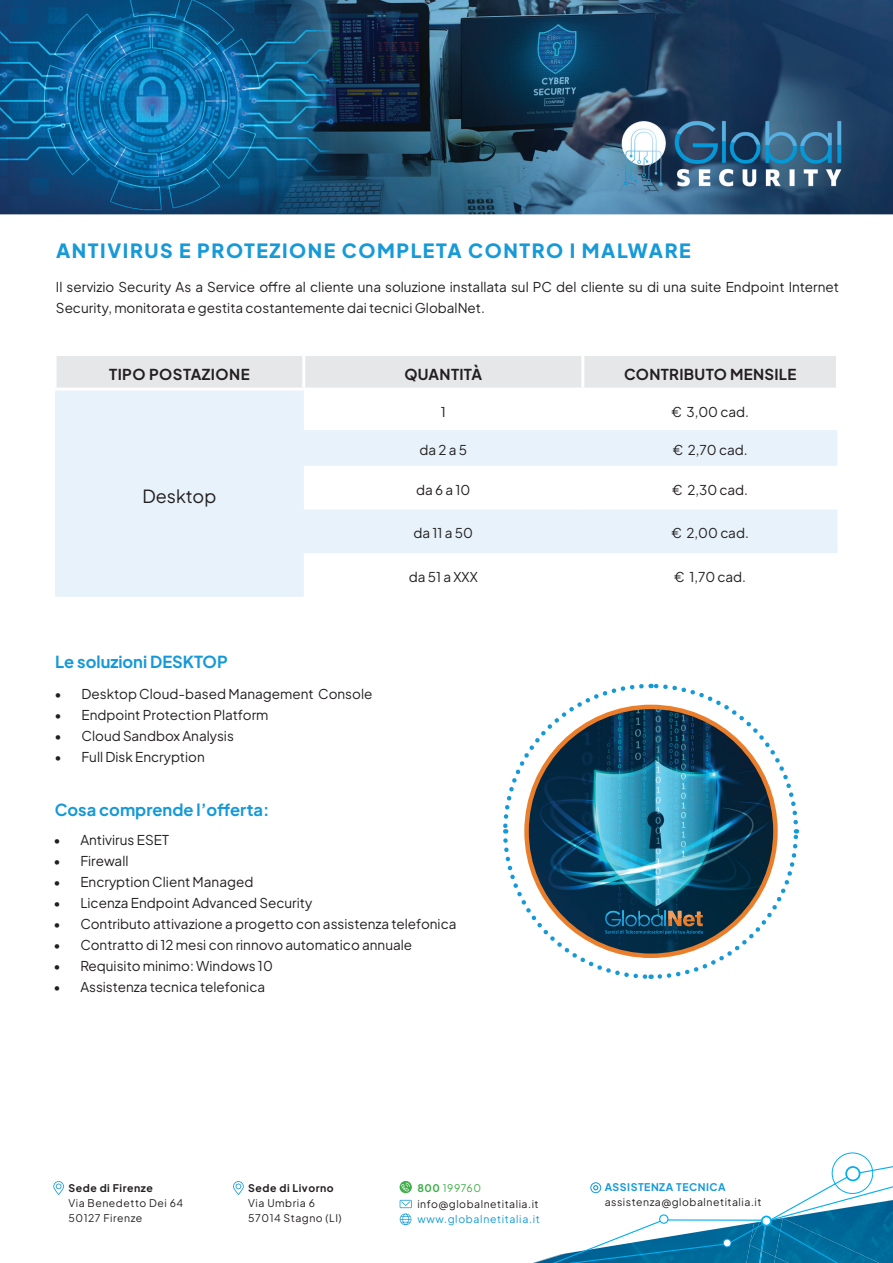
<style>
.page{position:relative;width:893px;height:1263px;background:#fff}
.page>*{position:absolute;margin:0;border:0;box-sizing:border-box;transform-origin:0 0}
.t1{font:800 19.5px "Plus Jakarta Sans";letter-spacing:.08em;color:#179ad7}
.t2{font:18px "Plus Jakarta Sans";color:#231f20}
.t3{font:700 16.5px "Plus Jakarta Sans";color:#1599d7}
.t4{font:700 15px "Plus Jakarta Sans";letter-spacing:.02em;color:#231f20}
.t5{font:13.5px/21px "Plus Jakarta Sans";color:#231f20}
.t6{font:10.5px/15px "Plus Jakarta Sans";letter-spacing:.05em;color:#231f20}
.t7{font:700 10.5px "Plus Jakarta Sans";letter-spacing:.05em;color:#231f20}
.t8{font:10.5px "Plus Jakarta Sans";letter-spacing:.065em;color:#1599d7}
.t9{font:700 10.5px "Plus Jakarta Sans";letter-spacing:.05em;color:#1599d7}
.t10{font:10.5px "Plus Jakarta Sans";letter-spacing:.05em;color:#40ae49}
.s1{font-weight:700}
</style>
<div class="page">
<svg style="left:533px;top:1154px;width:360px;height:109px"></svg>
<div style="left:846px;top:1167px;width:14px;height:13px;background:#fff;border-radius:50%"></div>
<div style="left:845px;top:1166px;width:15px;height:15px;border:2px solid #00aeef;border-radius:50%"></div>
<div style="left:762px;top:1216px;width:9px;height:9px;background:#fff;border-radius:50%"></div>
<div style="left:761px;top:1215px;width:11px;height:11px;border:2px solid #00aeef;border-radius:50%"></div>
<div style="left:832px;top:1152px;width:41px;height:42px;border:1px solid #00aeef;border-radius:50%"></div>
<div style="left:723px;top:1239px;width:8px;height:8px;background:#fff;border-radius:50%"></div>
<div style="left:723px;top:1239px;width:8px;height:8px;border:1px solid #1599d7;border-radius:50%"></div>
<div style="left:660px;top:1215px;width:8px;height:8px;background:#fff;border-radius:50%"></div>
<div style="left:659px;top:1214px;width:9px;height:10px;border:1px solid #00aeef;border-radius:50%"></div>
<div style="left:57px;top:356px;width:779px;height:32px;background:#e6e7e9"></div>
<svg style="left:55px;top:391px;width:782px;height:206px;fill:#e8f2fa"></svg>
<hr style="left:581px;top:391px;width:3px;height:39px;background:#fff">
<hr style="left:836px;top:391px;width:3px;height:39px;background:#fff">
<hr style="left:581px;top:466px;width:3px;height:43px;background:#fff">
<hr style="left:836px;top:466px;width:3px;height:43px;background:#fff">
<hr style="left:581px;top:553px;width:3px;height:44px;background:#fff">
<hr style="left:836px;top:553px;width:3px;height:44px;background:#fff">
<hr style="left:581px;top:356px;width:3px;height:32px;background:#fff">
<hr style="left:302px;top:356px;width:3px;height:32px;background:#fff">
<svg style="left:53px;top:1181px;width:11px;height:14px"></svg>
<svg style="left:233px;top:1181px;width:11px;height:14px"></svg>
<svg style="left:400px;top:1200px;width:12px;height:25px"></svg>
<svg style="left:399px;top:1180px;width:14px;height:14px"></svg>
<div style="left:398px;top:1179px;width:16px;height:16px;border:2px solid #fff;border-radius:50%"></div>
<svg style="left:401px;top:1183px;width:9px;height:8px"></svg>
<svg style="left:593px;top:1185px;width:5px;height:5px"></svg>
<div style="left:590px;top:1182px;width:11px;height:11px;border:1px solid #1599d7;border-radius:50%"></div>
<img style="left:0;top:0;width:893px;height:214px">
<img style="left:608px;top:106px;width:244px;height:102px">
<svg style="left:503px;top:683px;width:297px;height:296px"></svg>
<h1 class="t1" style="left:56px;top:232px;width:636px">ANTIVIRUS E PROTEZIONE COMPLETA CONTRO I MALWARE</h1>
<p class="t5" style="left:56px;top:275px;width:784px">Il servizio Security As a Service offre al cliente una soluzione installata sul PC del cliente su di una suite Endpoint Internet<br>Security, monitorata e gestita costantemente dai tecnici GlobalNet.</p>
<p class="t4" style="left:109px;top:360px;width:142px">TIPO POSTAZIONE</p>
<p class="t4" style="left:404px;top:360px;width:79px">QUANTITÀ</p>
<p class="t4" style="left:624px;top:360px;width:174px">CONTRIBUTO MENSILE</p>
<h2 class="t2" style="left:142px;top:482px;width:75px">Desktop</h2>
<p class="t3" style="left:55px;top:647px;width:174px">Le soluzioni DESKTOP</p>
<p class="t5" style="left:441px;top:400px;width:7px">1</p>
<p class="t5" style="left:671px;top:400px;width:79px">€ 3,00 cad.</p>
<p class="t5" style="left:419px;top:438px;width:49px">da 2 a 5</p>
<p class="t5" style="left:673px;top:438px;width:76px">€ 2,70 cad.</p>
<p class="t5" style="left:416px;top:478px;width:56px">da 6 a 10</p>
<p class="t5" style="left:672px;top:478px;width:77px">€ 2,30 cad.</p>
<p class="t5" style="left:414px;top:521px;width:61px">da 11 a 50</p>
<p class="t5" style="left:671px;top:521px;width:79px">€ 2,00 cad.</p>
<p class="t5" style="left:409px;top:565px;width:70px">da 51 a XXX</p>
<p class="t5" style="left:674px;top:565px;width:73px">€ 1,70 cad.</p>
<p class="t5" style="left:55px;top:682px;width:319px">• Desktop Cloud-based Management Console</p>
<p class="t5" style="left:55px;top:703px;width:215px">• Endpoint Protection Platform</p>
<p class="t5" style="left:55px;top:724px;width:181px">• Cloud Sandbox Analysis</p>
<p class="t5" style="left:55px;top:745px;width:152px">• Full Disk Encryption</p>
<p class="t3" style="left:55px;top:795px;width:216px">Cosa comprende l’offerta:</p>
<p class="t5" style="left:53px;top:828px;width:117px">• Antivirus ESET</p>
<p class="t5" style="left:53px;top:849px;width:77px">• Firewall</p>
<p class="t5" style="left:53px;top:870px;width:201px">• Encryption Client Managed</p>
<p class="t5" style="left:53px;top:891px;width:261px">• Licenza Endpoint Advanced Security</p>
<p class="t5" style="left:53px;top:912px;width:405px">• Contributo attivazione a progetto con assistenza telefonica</p>
<p class="t5" style="left:53px;top:933px;width:360px">• Contratto di 12 mesi con rinnovo automatico annuale</p>
<p class="t5" style="left:53px;top:954px;width:221px">• Requisito minimo: Windows 10</p>
<p class="t5" style="left:53px;top:975px;width:213px">• Assistenza tecnica telefonica</p>
<p class="t7" style="left:69px;top:1179px;width:86px">Sede di Firenze</p>
<p class="t6" style="left:69px;top:1194px;width:116px">Via Benedetto Dei 64<br>50127 Firenze</p>
<p class="t10" style="left:417px;top:1179px;width:65px"><span class="s1">800</span> 199760</p>
<p class="t9" style="left:605px;top:1178px;width:123px">ASSISTENZA TECNICA</p>
<p class="t6" style="left:605px;top:1194px;width:158px">assistenza@globalnetitalia.it</p>
<p class="t7" style="left:248px;top:1179px;width:87px">Sede di Livorno</p>
<p class="t6" style="left:248px;top:1194px;width:95px">Via Umbria 6<br>57014 Stagno (LI)</p>
<p class="t6" style="left:417px;top:1195px;width:123px">info@globalnetitalia.it</p>
<p class="t8" style="left:417px;top:1210px;width:124px">www.globalnetitalia.it</p>
</div>
